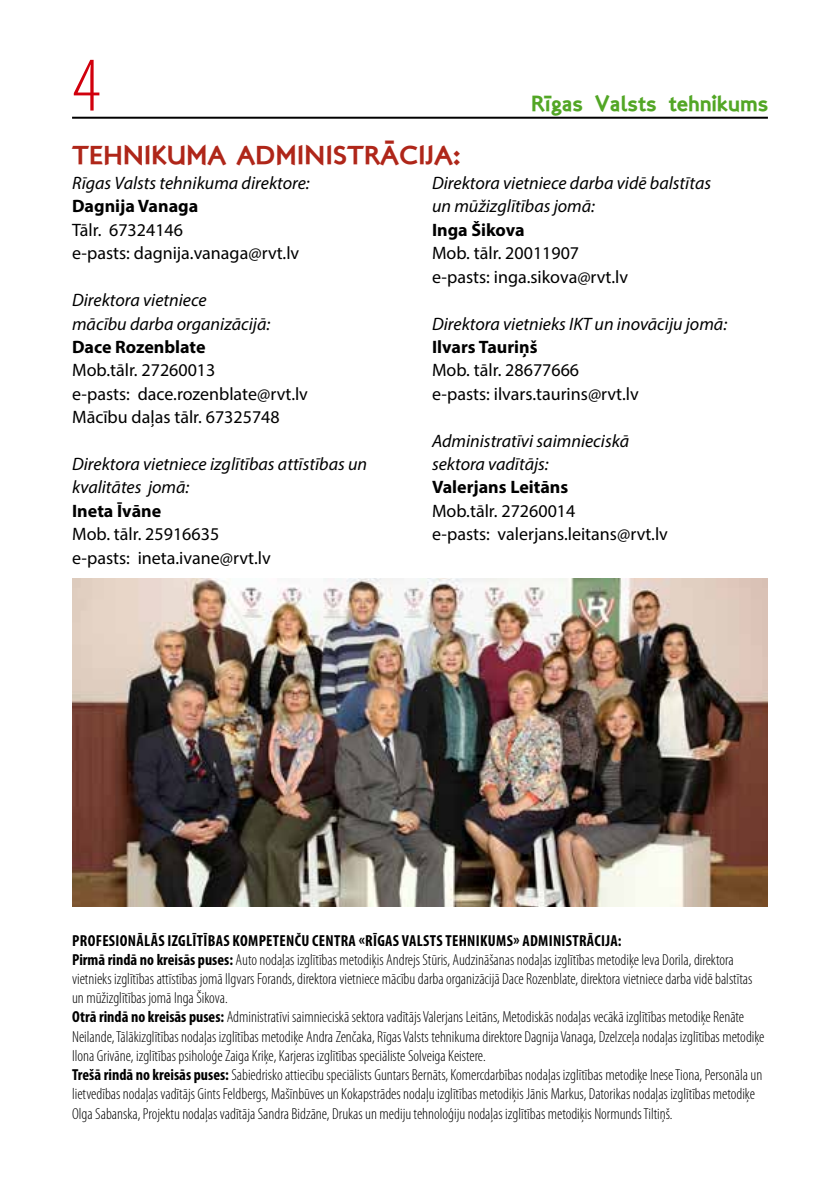
<style>
.page{position:relative;width:840px;height:1191px;background:#fff}
.page>*{position:absolute;margin:0;border:0;box-sizing:border-box;transform-origin:0 0}
.t1{font:300 condensed 78px "Myriad Pro";color:#d1000d}
.t2{font:26px "London Two";letter-spacing:-.01em;color:#af2619}
.t3{font:22px "London Two";color:#52a625}
.t4{font:18px/23.4px "Myriad Pro";color:#000}
.t5{font:italic 18px/23.4px "Myriad Pro";color:#000}
.t6{font:700 18px "Myriad Pro";color:#000}
.t7{font:300 condensed 16px/19.2px "Myriad Pro";color:#000}
.t8{font:700 condensed 16px "Myriad Pro";letter-spacing:.02em;color:#000}
.s1{font-weight:700}
</style>
<div class="page">
<hr style="left:72px;top:117px;width:695px;height:2px;background:#000">
<img style="left:72px;top:578px;width:695px;height:328px">
<h1 class="t1" style="left:72px;top:43px;width:30px">4</h1>
<h2 class="t2" style="left:72px;top:138px;width:268px">TEHNIKUMA ADMINISTR</h2>
<h2 class="t2" style="left:380px;top:138px;width:82px">ĀCIJA:</h2>
<h3 class="t3" style="left:530px;top:89px;width:239px">RĪGAS VALSTS TEHNIKUMS</h3>
<p class="t5" style="left:72px;top:171px;width:239px">Rīgas Valsts tehnikuma direktore:</p>
<p class="t6" style="left:72px;top:195px;width:128px">Dagnija Vanaga</p>
<p class="t4" style="left:72px;top:218px;width:228px">Tālr. 67324146<br>e-pasts: dagnija.vanaga@rvt.lv</p>
<p class="t5" style="left:72px;top:288px;width:199px">Direktora vietniece<br>mācību darba organizācijā:</p>
<p class="t6" style="left:72px;top:335px;width:135px">Dace Rozenblate</p>
<p class="t4" style="left:72px;top:358px;width:237px">Mob.tālr. 27260013<br>e-pasts: dace.rozenblate@rvt.lv<br>Mācību daļas tālr. 67325748</p>
<p class="t5" style="left:72px;top:452px;width:296px">Direktora vietniece izglītības attīstības un kvalitātes jomā:</p>
<p class="t6" style="left:72px;top:499px;width:91px">Ineta Īvāne</p>
<p class="t4" style="left:72px;top:522px;width:200px">Mob. tālr. 25916635 e-pasts: ineta.ivane@rvt.lv</p>
<p class="t5" style="left:432px;top:171px;width:280px">Direktora vietniece darba vidē balstītas un mūžizglītības jomā:</p>
<p class="t6" style="left:432px;top:218px;width:94px">Inga Šikova</p>
<p class="t4" style="left:432px;top:241px;width:197px">Mob. tālr. 20011907 e-pasts: inga.sikova@rvt.lv</p>
<p class="t5" style="left:432px;top:311px;width:296px">Direktora vietnieks IKT un inovāciju jomā:</p>
<p class="t6" style="left:432px;top:335px;width:107px">Ilvars Tauriņš</p>
<p class="t4" style="left:432px;top:358px;width:208px">Mob. tālr. 28677666 e-pasts: ilvars.taurins@rvt.lv</p>
<p class="t5" style="left:432px;top:428px;width:198px">Administratīvi saimnieciskā sektora vadītājs:</p>
<p class="t6" style="left:432px;top:475px;width:138px">Valerjans Leitāns</p>
<p class="t4" style="left:432px;top:499px;width:237px">Mob.tālr. 27260014<br>e-pasts: valerjans.leitans@rvt.lv</p>
<p class="t8" style="left:72px;top:930px;width:473px">PROFESIONĀLĀS IZGLĪTĪBAS KOMPETENČU CENTRA «RĪGAS VALSTS TEHNIKUMS» Administrāci</p>
<p class="t7" style="left:72px;top:931px;width:693px;text-indent:533px"><span class="s1">ja:<br>Pirmā rindā no kreisās puses:</span> Auto nodaļas izglītības metodiķis Andrejs Stūris, Audzināšanas nodaļas izglītības metodiķe Ieva Dorila, direktora vietnieks izglītības attīstības jomā Ilgvars Forands, direktora vietniece mācību darba organizācijā Dace Rozenblate, direktora vietniece darba vidē balstītas un mūžizglītības jomā Inga Šikova.<br><span class="s1">Otrā rindā no kreisās puses:</span> Administratīvi saimnieciskā sektora vadītājs Valerjans Leitāns, Metodiskās nodaļas vecākā izglītības metodiķe Renāte Neilande, Tālākizglītības nodaļas izglītības metodiķe Andra Zenčaka, Rīgas Valsts tehnikuma direktore Dagnija Vanaga, Dzelzceļa nodaļas izglītības metodiķe Ilona Grivāne, izglītības psiholoģe Zaiga Kriķe, Karjeras izglītības speciāliste Solveiga Keistere.<br><span class="s1">Trešā rindā no kreisās puses:</span> Sabiedrisko attiecību speciālists Guntars Bernāts, Komercdarbības nodaļas izglītības metodiķe Inese Tiona, Personāla un lietvedības nodaļas vadītājs Gints Feldbergs, Mašīnbūves un Kokapstrādes nodaļu izglītības metodiķis Jānis Markus, Datorikas nodaļas izglītības metodiķe Olga Sabanska, Projektu nodaļas vadītāja Sandra Bidzāne, Drukas un mediju tehnoloģiju nodaļas izglītības metodiķis Normunds Tiltiņš.</p>
</div>
